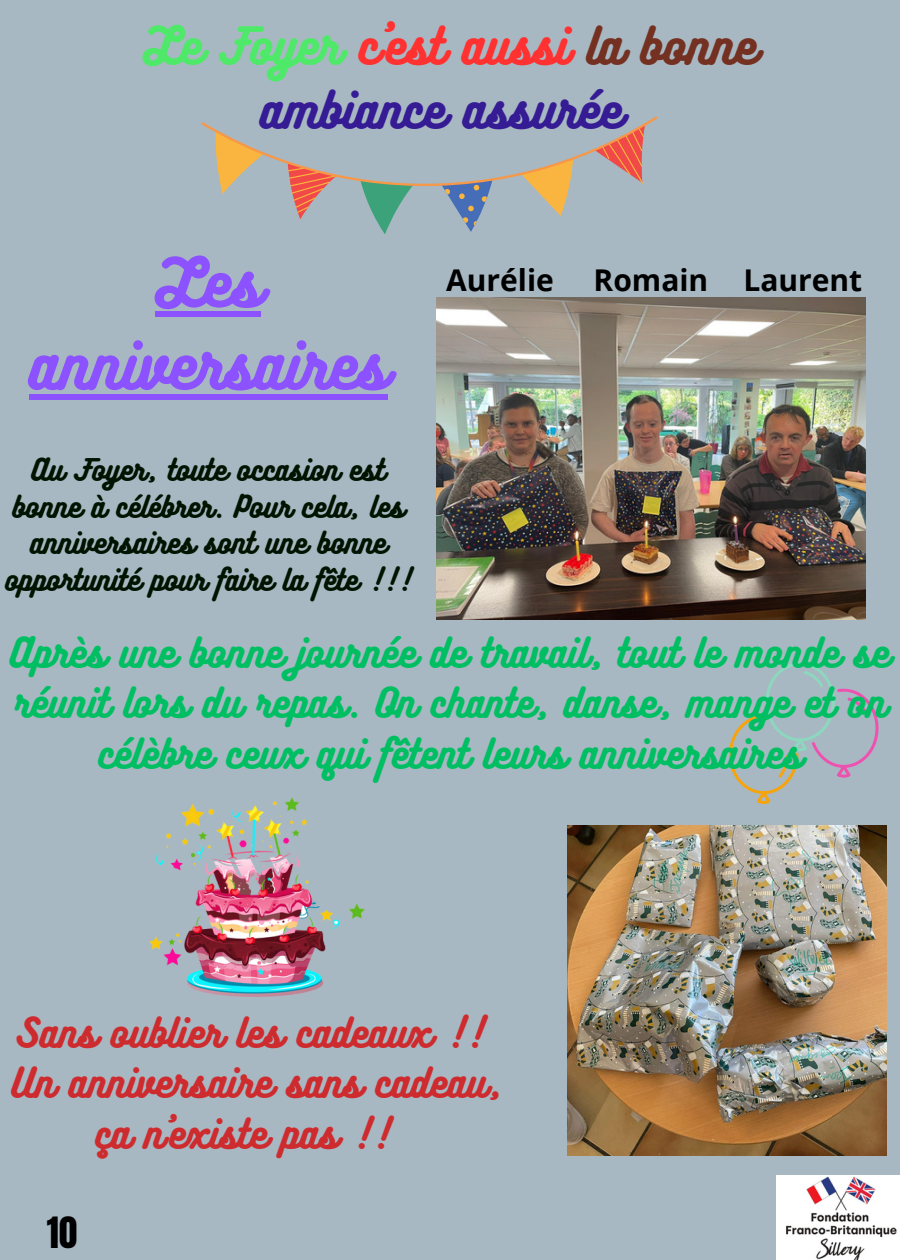
<style>
.page{position:relative;width:900px;height:1260px;background:#a8b8c2}
.page>*{position:absolute;margin:0;border:0;box-sizing:border-box;transform-origin:0 0}
.t1{font:59.25px/82.5px "Bukhari Script";color:#8c52ff;text-align:center}
.t2{font:45.75px/63.8px "Bukhari Script";color:#351b94;text-align:center}
.t3{font:36.5px/50.5px "Bukhari Script";color:#00bf63;text-align:center}
.t4{font:36.5px "Bukhari Script";color:#ce2b2f}
.t5{font:36.5px "Anton";color:#000}
.t6{font:700 30px "Open Sans";color:#000}
.t7{font:27px/36.8px "Bukhari Script";color:#011401;text-align:center}
.s1{color:#4fe969}
.s2{color:#ff3131}
.s3{color:#743122}
</style>
<div class="page">
<svg style="left:202px;top:117px;width:455px;height:117px"></svg>
<img style="left:436px;top:297px;width:430px;height:323px">
<img style="left:567px;top:825px;width:319px;height:330px">
<img style="left:149px;top:798px;width:216px;height:198px">
<svg style="left:729px;top:662px;width:150px;height:142px"></svg>
<div style="left:155px;top:311px;width:106px;height:6px;background:#8c52ff"></div>
<div style="left:29px;top:394px;width:359px;height:5px;background:#8c52ff"></div>
<img style="left:776px;top:1176px;width:124px;height:84px">
<h2 class="t2" style="left:143px;top:12px;width:615px"><span class="s1">Le Foyer</span> <span class="s2">c’est aussi</span> <span class="s3">la bonne </span>ambiance assurée</h2>
<h4 class="t1" style="left:29px;top:239px;width:360px">Les anniversaires</h4>
<p class="t6" style="left:446px;top:259px;width:109px">Aurélie</p>
<p class="t6" style="left:594px;top:259px;width:116px">Romain</p>
<p class="t6" style="left:743px;top:259px;width:120px">Laurent</p>
<h4 class="t7" style="left:5px;top:450px;width:408px">Au Foyer, toute occasion est bonne à célébrer. Pour cela, les anniversaires sont une bonne opportunité pour faire la fête !!!</h4>
<h4 class="t3" style="left:10px;top:625px;width:881px">Après une bonne journée de travail, tout le monde se réunit lors du repas. On chante, danse, mange et on célèbre ceux qui fêtent leurs anniversaires</h4>
<p class="t4" style="left:15px;top:1009px;width:471px">Sans oublier les cadeaux !!</p>
<p class="t4" style="left:11px;top:1059px;width:493px">Un anniversaire sans cadeau,</p>
<p class="t4" style="left:95px;top:1110px;width:297px">ça n’existe pas !!</p>
<h3 class="t5" style="left:47px;top:1207px;width:32px">10</h3>
</div>
